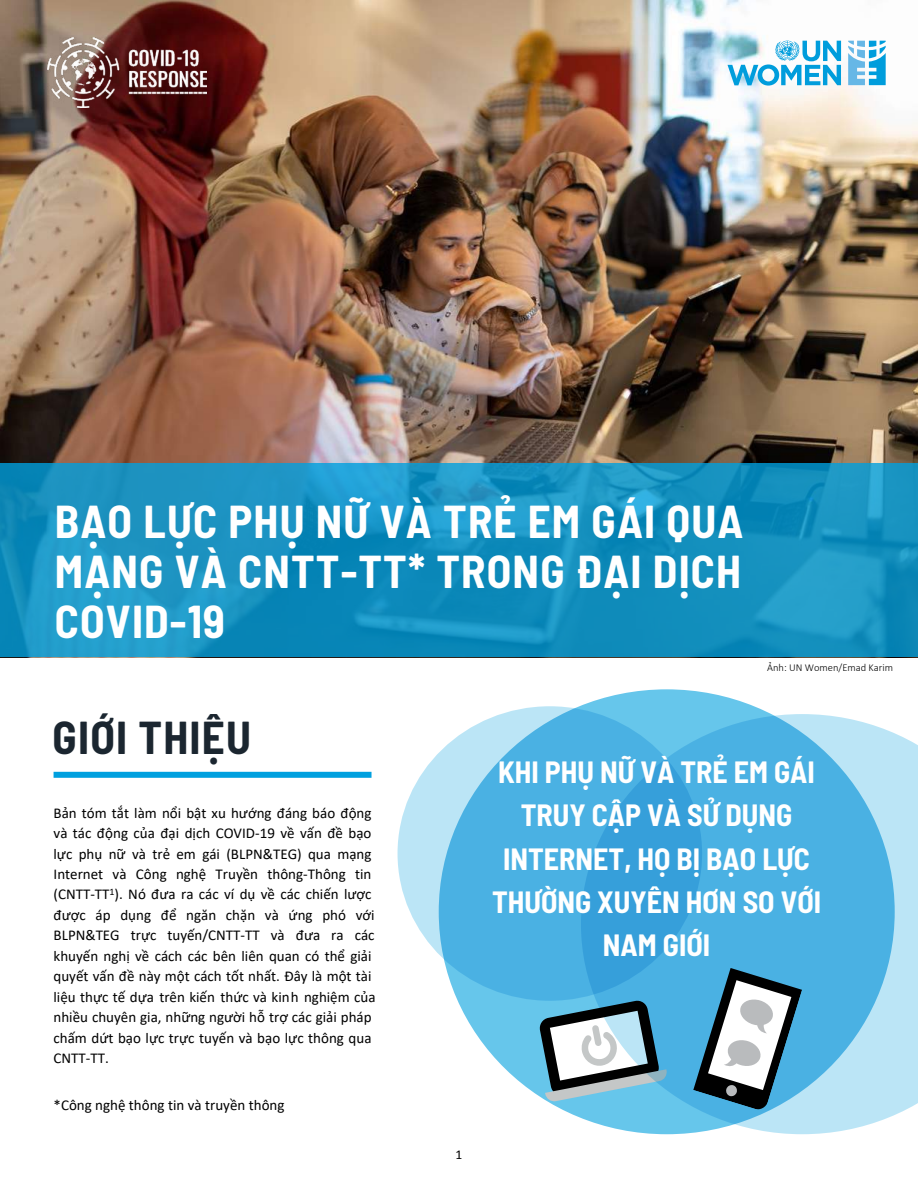
<style>
.page{position:relative;width:918px;height:1188px;background:#fff}
.page>*{position:absolute;margin:0;border:0;box-sizing:border-box;transform-origin:0 0}
.t1{font:700 semi-condensed 45px/49.7px "Barlow";letter-spacing:.025em;color:#fff;text-align:justify}
.t2{font:700 semi-condensed 45px "Barlow";letter-spacing:.025em;color:#1b2630}
.t3{font:700 semi-condensed 30px/43.2px "Barlow";color:#fff;text-align:center}
.t4{font:15px/20.4px "Calibri";color:#000}
.t5{font:13.5px "Calibri";color:#000}
.t6{font:300 10.5px "Calibri";color:#000}
</style>
<div class="page">
<div style="left:439px;top:689px;width:456px;height:445px;background:#66c6eb;border-radius:50%"></div>
<img style="left:0;top:0;width:918px;height:463px">
<svg style="left:0;top:463px;width:918px;height:194px;background:#1591c0"></svg>
<div style="left:54px;top:772px;width:318px;height:6px;background:#00a0df"></div>
<svg style="left:728px;top:40px;width:113px;height:46px"></svg>
<svg style="left:848px;top:41px;width:38px;height:44px"></svg>
<svg style="left:539px;top:1011px;width:42px;height:91px"></svg>
<svg style="left:581px;top:714px;width:337px;height:420px;background:#71c0e4"></svg>
<svg style="left:398px;top:706px;width:304px;height:295px;background:#58b5e3"></svg>
<svg style="left:693px;top:968px;width:109px;height:143px;background:#759caf"></svg>
<img style="left:48px;top:37px;width:159px;height:71px">
<h1 class="t1" style="left:55px;top:494px;width:690px">BẠO LỰC PHỤ NỮ VÀ TRẺ EM GÁI QUA MẠNG VÀ CNTT-TT* TRONG ĐẠI DỊCH COVID-19</h1>
<p class="t6" style="left:767px;top:661px;width:127px">Ảnh: UN Women/Emad Karim</p>
<h1 class="t2" style="left:53px;top:706px;width:200px">GIỚI THIỆU</h1>
<p class="t4" style="left:54px;top:802px;width:324px">Bản tóm tắt làm nổi bật xu hướng đáng báo động và tác động của đại dịch COVID-19 về vấn đề bạo lực phụ nữ và trẻ em gái (BLPN&amp;TEG) qua mạng Internet và Công nghệ Truyền thông-Thông tin (CNTT-TT<sup>1</sup>). Nó đưa ra các ví dụ về các chiến lược được áp dụng để ngăn chặn và ứng phó với BLPN&amp;TEG trực tuyến/CNTT-TT và đưa ra các khuyến nghị về cách các bên liên quan có thể giải quyết vấn đề này một cách tốt nhất. Đây là một tài liệu thực tế dựa trên kiến thức và kinh nghiệm của nhiều chuyên gia, những người hỗ trợ các giải pháp chấm dứt bạo lực trực tuyến và bạo lực thông qua CNTT-TT.</p>
<p class="t4" style="left:54px;top:1095px;width:233px">*Công nghệ thông tin và truyền thông</p>
<h2 class="t3" style="left:492px;top:749px;width:331px">KHI PHỤ NỮ VÀ TRẺ EM GÁI<br>TRUY CẬP VÀ SỬ DỤNG<br>INTERNET, HỌ BỊ BẠO LỰC<br>THƯỜNG XUYÊN HƠN SO VỚI<br>NAM GIỚI</h2>
<p class="t5" style="left:456px;top:1146px;width:8px">1</p>
</div>
